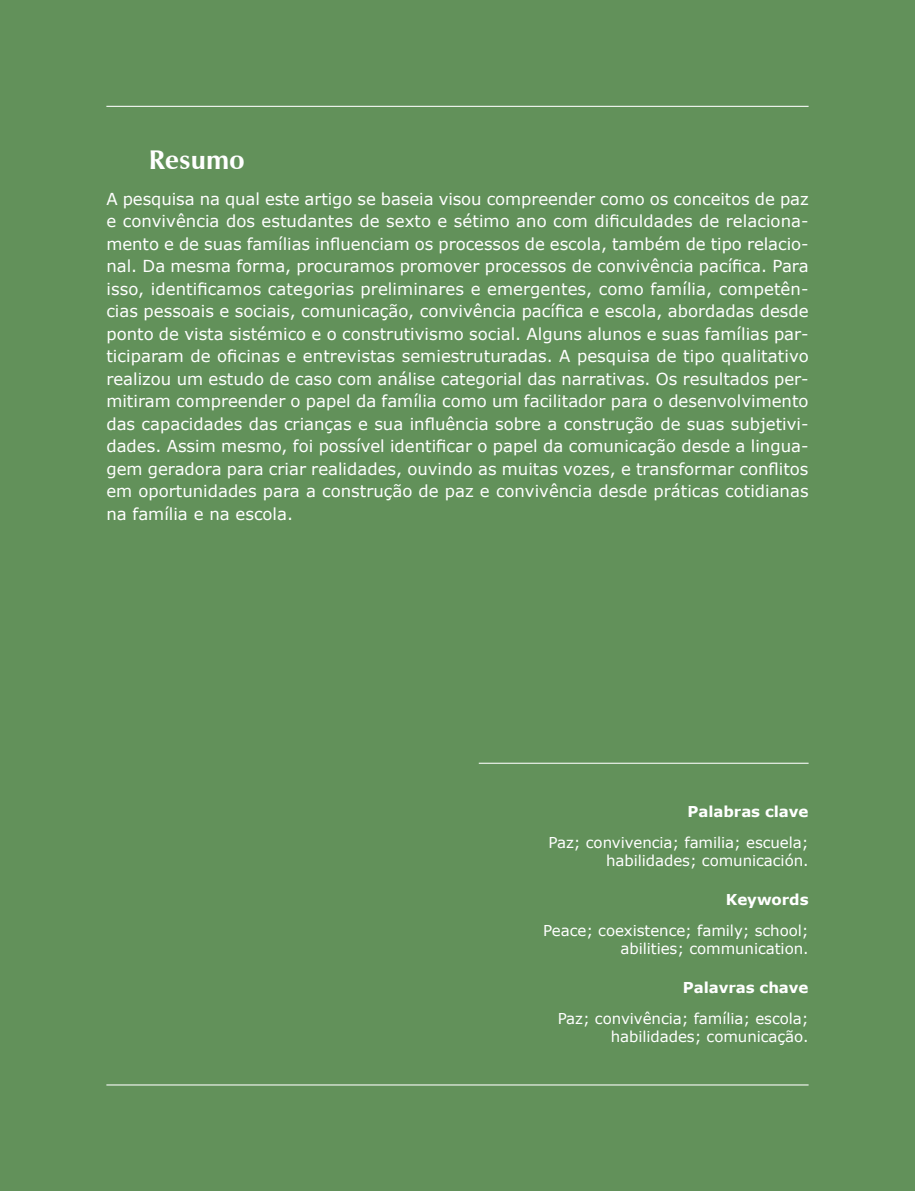
<style>
.page{position:relative;width:915px;height:1191px;background:#fff}
.page>*{position:absolute;margin:0;border:0;box-sizing:border-box;transform-origin:0 0}
.t1{font:700 27px "Zapf Humanist 601 BT";color:#fff}
.t2{font:16.5px/22.5px "Verdana";color:#fff;text-align:justify}
.t3{font:15px/18px "Verdana";letter-spacing:-.005em;color:#fff;text-align:right}
.t4{font:700 15px "Verdana";letter-spacing:-.005em;color:#fff}
</style>
<div class="page">
<div style="left:0;top:0;width:914px;height:1191px;background:#62915a"></div>
<hr style="left:106px;top:106px;width:702px;height:1px;background:#fff">
<hr style="left:106px;top:1084px;width:702px;height:1px;background:#fff">
<hr style="left:478px;top:762px;width:330px;height:1px;background:#fff">
<h1 class="t1" style="left:149px;top:143px;width:97px">Resumo</h1>
<p class="t2" style="left:106px;top:187px;width:703px">A pesquisa na qual este artigo se baseia visou compreender como os conceitos de paz e convivência dos estudantes de sexto e sétimo ano com dificuldades de relaciona&shy;mento e de suas famílias influenciam os processos de escola, também de tipo relacio&shy;nal. Da mesma forma, procuramos promover processos de convivência pacífica. Para isso, identificamos categorias preliminares e emergentes, como família, competên&shy;cias pessoais e sociais, comunicação, convivência pacífica e escola, abordadas desde ponto de vista sistémico e o construtivismo social. Alguns alunos e suas famílias par&shy;ticiparam de oficinas e entrevistas semiestruturadas. A pesquisa de tipo qualitativo realizou um estudo de caso com análise categorial das narrativas. Os resultados per&shy;mitiram compreender o papel da família como um facilitador para o desenvolvimento das capacidades das crianças e sua influência sobre a construção de suas subjetivi&shy;dades. Assim mesmo, foi possível identificar o papel da comunicação desde a lingua&shy;gem geradora para criar realidades, ouvindo as muitas vozes, e transformar conflitos em oportunidades para a construção de paz e convivência desde práticas cotidianas na família e na escola.</p>
<p class="t4" style="left:687px;top:801px;width:122px">Palabras clave</p>
<p class="t3" style="left:548px;top:833px;width:261px">Paz; convivencia; familia; escuela; habilidades; comunicación.</p>
<p class="t4" style="left:725px;top:889px;width:84px">Keywords</p>
<p class="t3" style="left:543px;top:921px;width:267px">Peace; coexistence; family; school; abilities; communication.</p>
<p class="t4" style="left:682px;top:977px;width:127px">Palavras chave</p>
<p class="t3" style="left:557px;top:1009px;width:252px">Paz; convivência; família; escola; habilidades; comunicação.</p>
</div>
